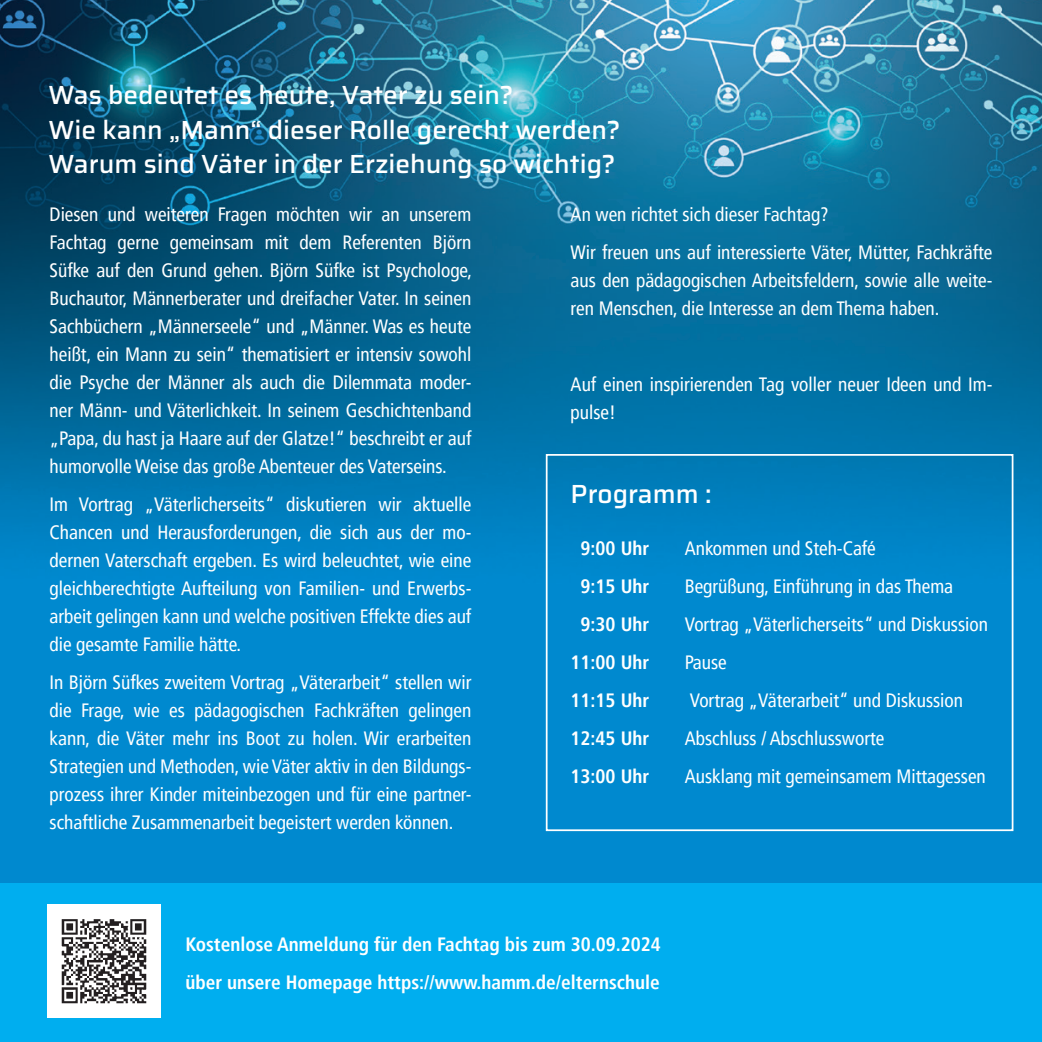
<style>
.page{position:relative;width:1042px;height:1042px;background:#0089cf}
.page>*{position:absolute;margin:0;border:0;box-sizing:border-box;transform-origin:0 0}
.t1{font:500 26.25px "Saira";color:#fff}
.t2{font:condensed 19.25px/28px "Frutiger LT Pro";color:#fff;text-align:justify}
.t3{font:700 condensed 19.25px "Frutiger LT Pro";color:#fff}
</style>
<div class="page">
<img style="left:0;top:0;width:1042px;height:584px">
<div style="left:546px;top:454px;width:467px;height:377px;border:2px solid #fff"></div>
<div style="left:0;top:883px;width:1042px;height:159px;background:#00aeef"></div>
<img style="left:47px;top:904px;width:114px;height:114px">
<p class="t1" style="left:48px;top:75px;width:467px">Was bedeutet es heute, Vater zu sein?</p>
<p class="t1" style="left:48px;top:109px;width:574px">Wie kann „Mann“ dieser Rolle gerecht werden?</p>
<p class="t1" style="left:48px;top:144px;width:569px">Warum sind Väter in der Erziehung so wichtig?</p>
<p class="t2" style="left:50px;top:201px;width:424px">Diesen und weiteren Fragen möchten wir an unserem Fachtag gerne gemeinsam mit dem Referenten Björn Süfke auf den Grund gehen. Björn Süfke ist Psychologe, Buchautor, Männerberater und dreifacher Vater. In seinen Sachbüchern „Männerseele“ und „Männer. Was es heute heißt, ein Mann zu sein“ thematisiert er intensiv sowohl die Psyche der Männer als auch die Dilemmata moder&shy;ner Männ- und Väterlichkeit. In seinem Geschichtenband „Papa, du hast ja Haare auf der Glatze!“ beschreibt er auf humorvolle Weise das große Abenteuer des Vaterseins.</p>
<p class="t2" style="left:50px;top:491px;width:423px">Im Vortrag „Väterlicherseits“ diskutieren wir aktuelle Chancen und Herausforderungen, die sich aus der mo&shy;dernen Vaterschaft ergeben. Es wird beleuchtet, wie eine gleichberechtigte Aufteilung von Familien- und Erwerbs&shy;arbeit gelingen kann und welche positiven Effekte dies auf die gesamte Familie hätte.</p>
<p class="t2" style="left:50px;top:668px;width:423px">In Björn Süfkes zweitem Vortrag „Väterarbeit“ stellen wir die Frage, wie es pädagogischen Fachkräften gelingen kann, die Väter mehr ins Boot zu holen. Wir erarbeiten Strategien und Methoden, wie Väter aktiv in den Bildungs&shy;prozess ihrer Kinder miteinbezogen und für eine partner&shy;schaftliche Zusammenarbeit begeistert werden können.</p>
<p class="t2" style="left:570px;top:201px;width:260px">An wen richtet sich dieser Fachtag?</p>
<p class="t2" style="left:570px;top:239px;width:423px">Wir freuen uns auf interessierte Väter, Mütter, Fachkräfte aus den pädagogischen Arbeitsfeldern, sowie alle weite&shy;ren Menschen, die Interesse an dem Thema haben.</p>
<p class="t2" style="left:570px;top:370px;width:423px">Auf einen inspirierenden Tag voller neuer Ideen und Im&shy;pulse!</p>
<p class="t1" style="left:570px;top:473px;width:143px">Programm :</p>
<p class="t3" style="left:580px;top:537px;width:70px">9:00 Uhr</p>
<p class="t2" style="left:685px;top:534px;width:193px">Ankommen und Steh-Café</p>
<p class="t3" style="left:580px;top:575px;width:70px">9:15 Uhr</p>
<p class="t2" style="left:685px;top:572px;width:270px">Begrüßung, Einführung in das Thema</p>
<p class="t3" style="left:580px;top:613px;width:70px">9:30 Uhr</p>
<p class="t2" style="left:685px;top:610px;width:305px">Vortrag „Väterlicherseits“ und Diskussion</p>
<p class="t3" style="left:570px;top:651px;width:80px">11:00 Uhr</p>
<p class="t2" style="left:685px;top:648px;width:44px">Pause</p>
<p class="t3" style="left:570px;top:688px;width:80px">11:15 Uhr</p>
<p class="t2" style="left:690px;top:686px;width:275px">Vortrag „Väterarbeit“ und Diskussion</p>
<p class="t3" style="left:570px;top:726px;width:80px">12:45 Uhr</p>
<p class="t2" style="left:685px;top:724px;width:201px">Abschluss / Abschlussworte</p>
<p class="t3" style="left:570px;top:764px;width:80px">13:00 Uhr</p>
<p class="t2" style="left:685px;top:762px;width:303px">Ausklang mit gemeinsamem Mittagessen</p>
<p class="t3" style="left:185px;top:933px;width:477px">Kostenlose Anmeldung für den Fachtag bis zum 30.09.2024</p>
<p class="t3" style="left:185px;top:971px;width:476px">über unsere Homepage https://www.hamm.de/elternschule</p>
</div>
